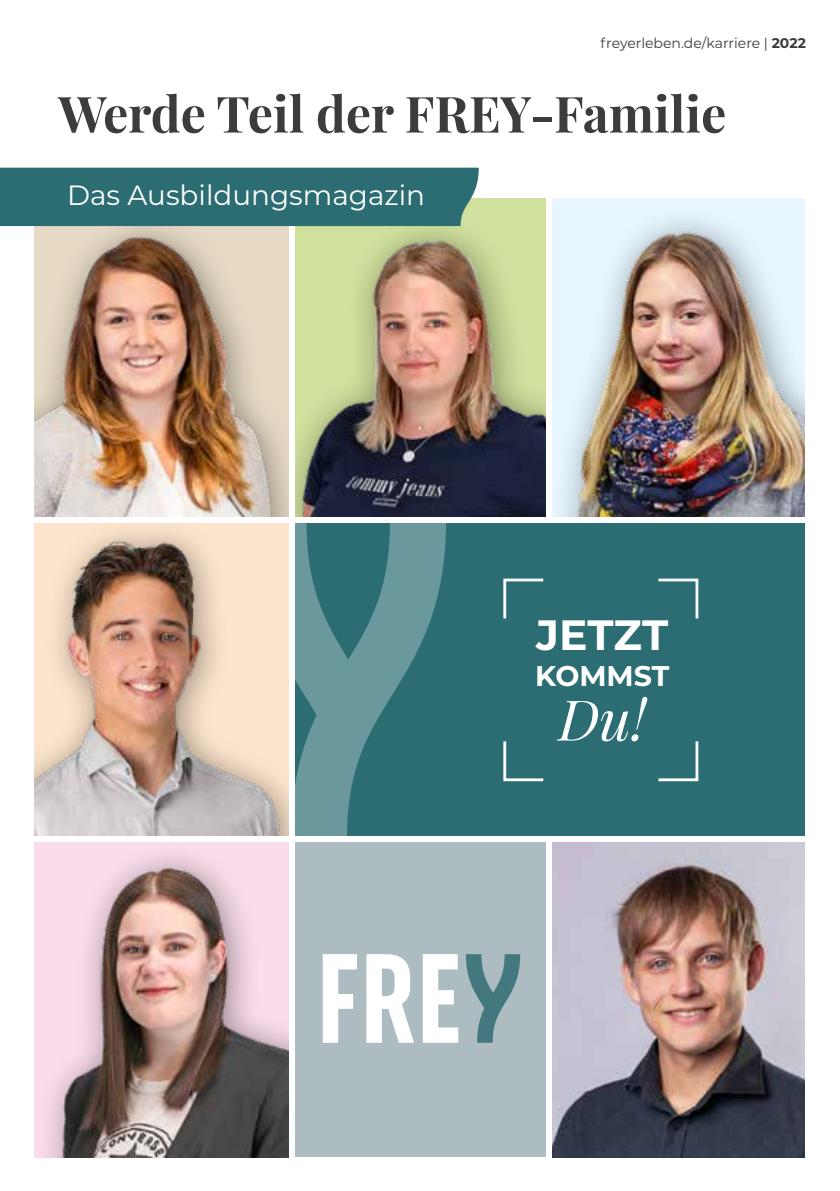
<style>
.page{position:relative;width:840px;height:1191px;background:#fff}
.page>*{position:absolute;margin:0;border:0;box-sizing:border-box;transform-origin:0 0}
.t1{font:italic 56px "Playfair Display";color:#fff}
.t2{font:700 50px "Playfair Display";color:#3c3c3b}
.t3{font:700 42.4px "Montserrat";color:#fff}
.t4{font:700 28.4px "Montserrat";color:#fff}
.t5{font:27.8px "Montserrat";color:#fff}
.t6{font:14px "Montserrat";color:#3c3c3b}
.s1{font-weight:700}
</style>
<div class="page">
<img style="left:552px;top:199px;width:252px;height:318px">
<img style="left:34px;top:226px;width:255px;height:291px">
<img style="left:34px;top:523px;width:255px;height:313px">
<img style="left:34px;top:842px;width:255px;height:316px">
<div style="left:292px;top:520px;width:512px;height:320px;background:#2b6d72"></div>
<svg style="left:503px;top:578px;width:40px;height:41px"></svg>
<svg style="left:658px;top:578px;width:40px;height:41px"></svg>
<svg style="left:658px;top:741px;width:40px;height:40px"></svg>
<svg style="left:503px;top:741px;width:40px;height:40px"></svg>
<svg style="left:295px;top:523px;width:151px;height:313px"></svg>
<img style="left:295px;top:199px;width:250px;height:318px">
<img style="left:552px;top:842px;width:252px;height:316px">
<div style="left:293px;top:840px;width:256px;height:317px;background:#adbcc0"></div>
<svg style="left:465px;top:954px;width:55px;height:88px"></svg>
<svg style="left:322px;top:954px;width:35px;height:88px"></svg>
<svg style="left:366px;top:954px;width:47px;height:88px"></svg>
<svg style="left:422px;top:954px;width:36px;height:88px"></svg>
<div style="left:289px;top:147px;width:6px;height:1044px;background:#fff"></div>
<div style="left:0;top:836px;width:839px;height:6px;background:#fff"></div>
<div style="left:0;top:517px;width:839px;height:6px;background:#fff"></div>
<div style="left:545px;top:836px;width:6px;height:355px;background:#fff"></div>
<div style="left:0;top:168px;width:478px;height:58px;background:#2b6d72"></div>
<p class="t6" style="left:600px;top:33px;width:207px">freyerleben.de/karriere | <span class="s1">2022</span></p>
<h2 class="t2" style="left:58px;top:75px;width:669px">Werde Teil der FREY-Familie</h2>
<h3 class="t5" style="left:67px;top:176px;width:359px">Das Ausbildungsmagazin</h3>
<h3 class="t3" style="left:536px;top:604px;width:133px">JETZT</h3>
<h3 class="t4" style="left:534px;top:655px;width:136px">KOMMST</h3>
<h1 class="t1" style="left:558px;top:676px;width:89px">Du!</h1>
</div>
